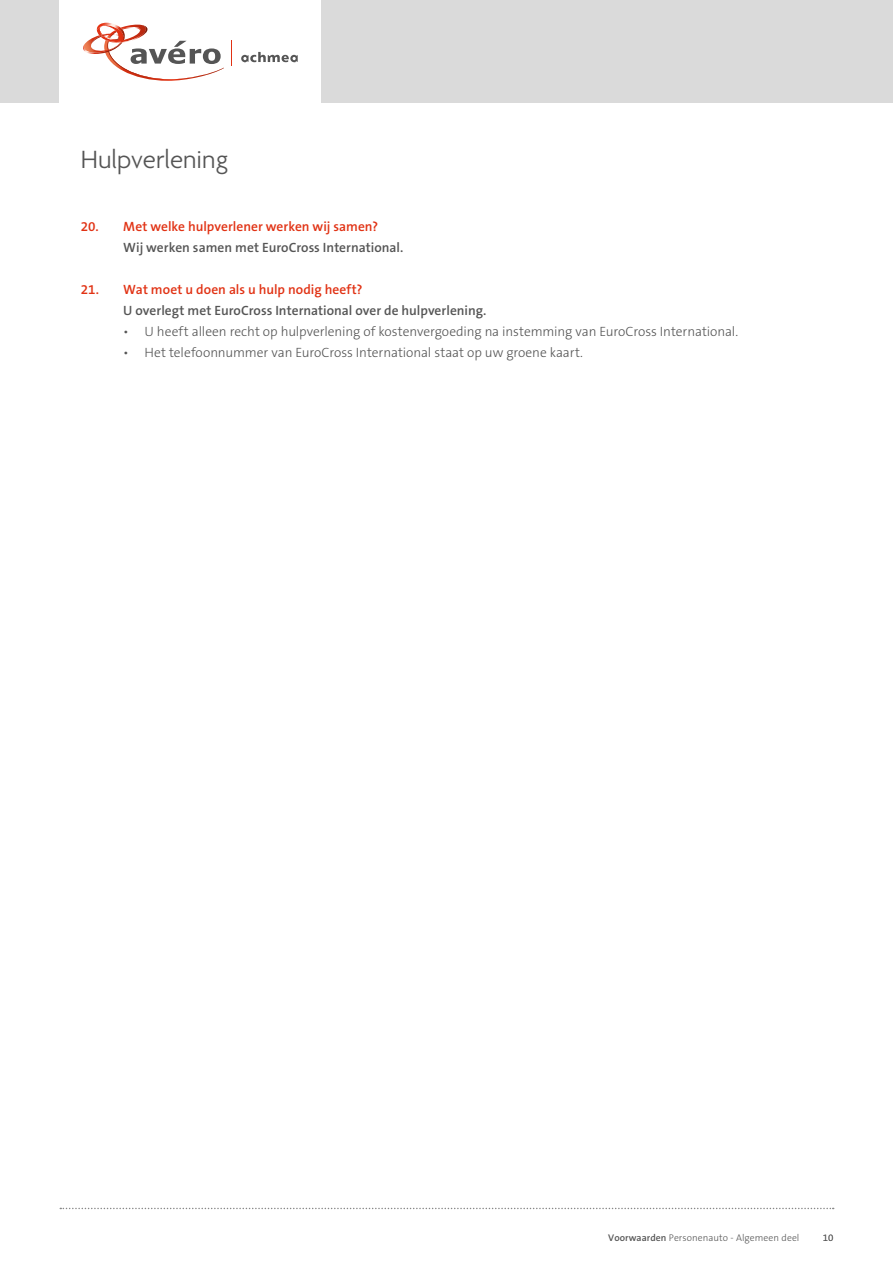
<style>
.page{position:relative;width:893px;height:1263px;background:#fff}
.page>*{position:absolute;margin:0;border:0;box-sizing:border-box;transform-origin:0 0}
.t1{font:300 27px "Agenda";color:#555}
.t2{font:300 13.5px "The Sans B3";letter-spacing:-.01em;color:#555}
.t3{font:600 13.5px "The Sans B6";color:#555}
.t4{font:600 13.5px "The Sans B6";letter-spacing:.005em;color:#e13214}
.t5{font:300 9.75px "The Sans B3";letter-spacing:.005em;color:#555}
.s1{font-family:"The Sans B6";font-weight:600}
</style>
<div class="page">
<div style="left:0;top:0;width:893px;height:103px;background:#dadada"></div>
<div style="left:60px;top:0;width:261px;height:103px;background:#fff"></div>
<svg style="left:241px;top:52px;width:57px;height:10px"></svg>
<svg style="left:83px;top:22px;width:141px;height:59px"></svg>
<svg style="left:231px;top:41px;width:1px;height:25px"></svg>
<svg style="left:60px;top:1208px;width:774px;height:1px"></svg>
<h1 class="t1" style="left:81px;top:145px;width:149px">Hulpverlening</h1>
<p class="t4" style="left:81px;top:219px;width:299px">20. Met welke hulpverlener werken wij samen?</p>
<p class="t3" style="left:123px;top:240px;width:282px">Wij werken samen met EuroCross International.</p>
<p class="t4" style="left:81px;top:282px;width:283px">21. Wat moet u doen als u hulp nodig heeft?</p>
<p class="t3" style="left:123px;top:303px;width:365px">U overlegt met EuroCross International over de hulpverlening.</p>
<p class="t2" style="left:123px;top:325px;width:616px">• U heeft alleen recht op hulpverlening of kostenvergoeding na instemming van EuroCross International.</p>
<p class="t2" style="left:123px;top:346px;width:461px">• Het telefoonnummer van EuroCross International staat op uw groene kaart.</p>
<p class="t5" style="left:608px;top:1233px;width:193px"><span class="s1">Voorwaarden</span> Personenauto - Algemeen deel</p>
<p class="t5" style="left:823px;top:1233px;width:12px">10</p>
</div>
